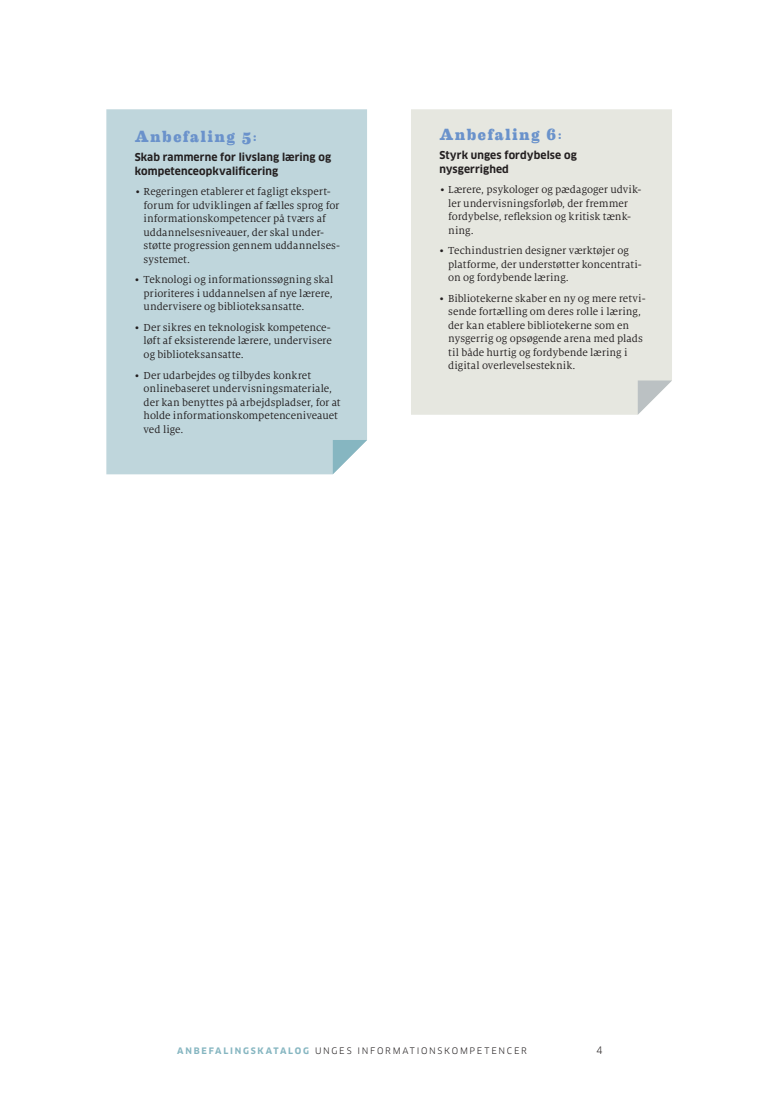
<style>
.page{position:relative;width:780px;height:1099px;background:#fff}
.page>*{position:absolute;margin:0;border:0;box-sizing:border-box;transform-origin:0 0}
.t1{font:800 16.25px "Eames Century Modern";letter-spacing:.105em;color:#6a92cb}
.t2{font:11.25px/13.5px "Milo Serif OT";color:#231f20}
.t3{font:700 10.62px/13.8px "Clan OT";letter-spacing:.01em;color:#231f20}
.t4{font:10px "Clan OT";color:#231f20}
.t5{font:8.75px "Clan OT";letter-spacing:.195em;color:#231f20}
.s1{font-weight:700;color:#86b6c1}
</style>
<div class="page">
<div style="left:106px;top:109px;width:261px;height:365px;background:#bfd6dc"></div>
<svg style="left:333px;top:440px;width:34px;height:34px"></svg>
<div style="left:411px;top:109px;width:261px;height:306px;background:#e6e7e0"></div>
<svg style="left:637px;top:380px;width:35px;height:35px"></svg>
<p class="t1" style="left:135px;top:124px;width:124px">Anbefaling 5:</p>
<p class="t3" style="left:135px;top:150px;width:198px">Skab rammerne for livslang læring og kompetenceopkvalificering</p>
<p class="t2" style="left:144px;top:185px;width:198px;text-indent:-9px">∙ Regeringen etablerer et fagligt ekspert&shy;forum for udviklingen af fælles sprog for informationskompetencer på tværs af uddannelsesniveauer, der skal under&shy;støtte progression gennem uddannelses&shy;systemet.</p>
<p class="t2" style="left:144px;top:273px;width:191px;text-align:justify;text-indent:-9px">• Teknologi og informationssøgning skal prioriteres i uddannelsen af nye lærere, undervisere og biblioteksansatte.</p>
<p class="t2" style="left:144px;top:321px;width:190px;text-align:justify;text-indent:-9px">• Der sikres en teknologisk kompetence&shy;løft af eksisterende lærere, undervisere og biblioteksansatte.</p>
<p class="t2" style="left:144px;top:368px;width:198px;text-indent:-9px">• Der udarbejdes og tilbydes konkret onlinebaseret undervisningsmateriale, der kan benyttes på arbejdspladser, for at holde informationskompetenceniveauet ved lige.</p>
<p class="t1" style="left:439px;top:122px;width:124px">Anbefaling 6:</p>
<p class="t3" style="left:439px;top:148px;width:139px">Styrk unges fordybelse og nysgerrighed</p>
<p class="t2" style="left:448px;top:183px;width:195px;text-indent:-9px">∙ Lærere, psykologer og pædagoger udvik&shy;ler undervisningsforløb, der fremmer fordybelse, refleksion og kritisk tænk&shy;ning.</p>
<p class="t2" style="left:448px;top:244px;width:195px;text-indent:-9px">• Techindustrien designer værktøjer og platforme, der understøtter koncentrati&shy;on og fordybende læring.</p>
<p class="t2" style="left:448px;top:292px;width:199px;text-indent:-9px">• Bibliotekerne skaber en ny og mere retvi&shy;sende fortælling om deres rolle i læring, der kan etablere bibliotekerne som en nysgerrig og opsøgende arena med plads til både hurtig og fordybende læring i digital overlevelsesteknik.</p>
<p class="t5" style="left:177px;top:1045px;width:351px"><span class="s1">ANBEFALINGSKATALOG</span> UNGES INFORMATIONSKOMPETENCER</p>
<p class="t4" style="left:596px;top:1044px;width:8px">4</p>
</div>
